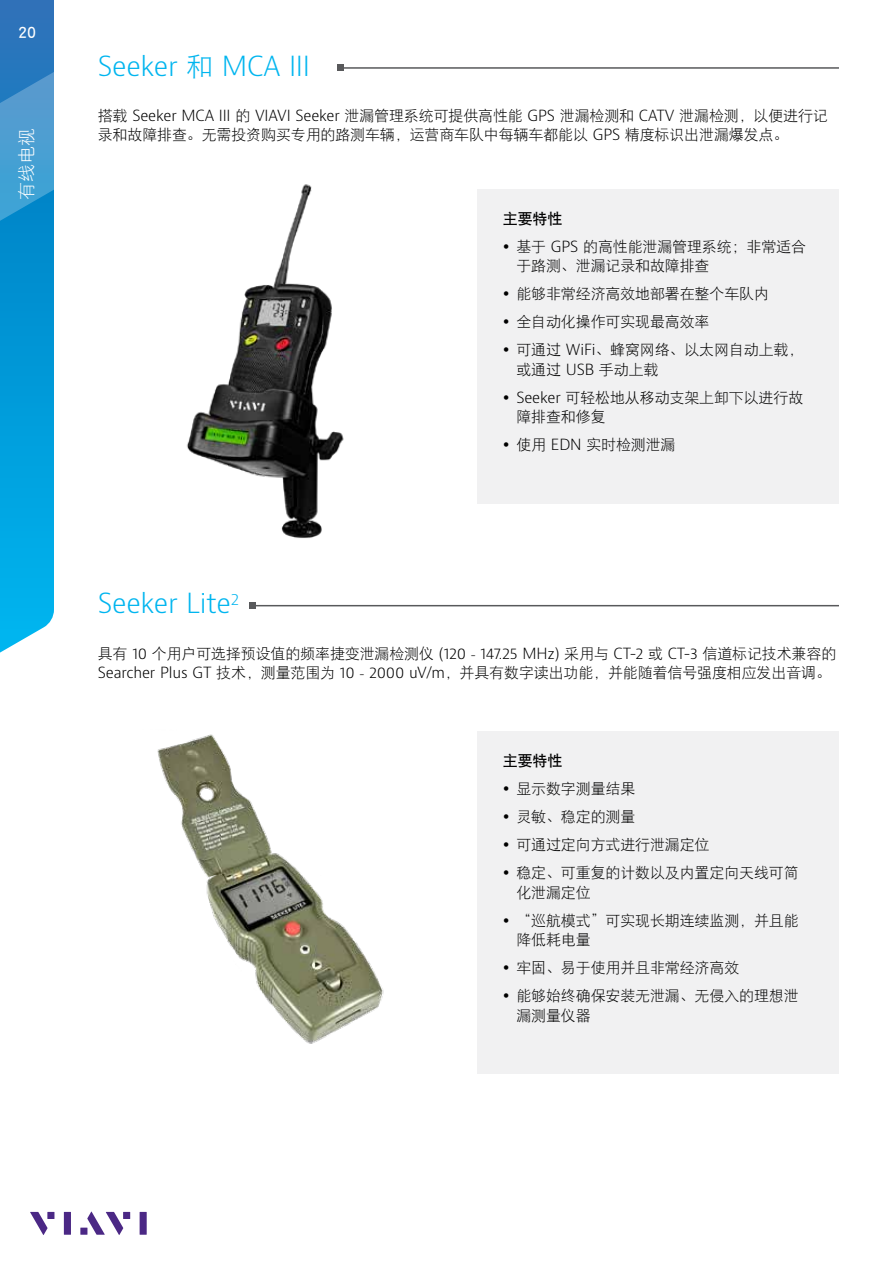
<style>
.page{position:relative;width:893px;height:1263px;background:#fff}
.page>*{position:absolute;margin:0;border:0;box-sizing:border-box;transform-origin:0 0}
.t1{font:300 27px "Bernino Sans";letter-spacing:-.01em;color:#00b5ef}
.t2{font:18px "DFP Hei W3";color:#fff}
.t3{font:18px "DFP Hei W5";color:#fff}
.t4{font:15px/28px "DFP Hei W3";letter-spacing:-.01em;color:#000}
.t5{font:15px "DFP Hei W7";letter-spacing:-.01em;color:#000}
.s1{font-family:"DFP Hei W3";font-weight:400}
.s2{font-family:"Bernino Sans";font-weight:300}
</style>
<div class="page">
<svg style="left:0;top:0;width:54px;height:653px;background:#199ad6"></svg>
<svg style="left:30px;top:1212px;width:18px;height:23px"></svg>
<div style="left:47px;top:1212px;width:7px;height:7px;background:#4b2885"></div>
<div style="left:64px;top:1212px;width:7px;height:23px;background:#4b2885"></div>
<div style="left:123px;top:1212px;width:7px;height:7px;background:#4b2885"></div>
<div style="left:140px;top:1212px;width:7px;height:23px;background:#4b2885"></div>
<svg style="left:87px;top:1211px;width:36px;height:24px"></svg>
<div style="left:80px;top:1227px;width:7px;height:8px;background:#4b2885"></div>
<div style="left:477px;top:189px;width:362px;height:315px;background:#f1f1f2"></div>
<hr style="left:341px;top:67px;width:498px;height:2px;background:#58595b">
<svg style="left:338px;top:65px;width:6px;height:6px"></svg>
<div style="left:477px;top:731px;width:362px;height:343px;background:#f1f1f2"></div>
<hr style="left:252px;top:605px;width:587px;height:1px;background:#58595b">
<svg style="left:249px;top:603px;width:6px;height:6px"></svg>
<img style="left:157px;top:734px;width:227px;height:310px">
<img style="left:186px;top:184px;width:158px;height:354px">
<p class="t3" style="left:18px;top:21px;width:19px">20</p>
<p class="t2" style="left:16px;top:200px;width:73px;rotate:-90deg">有线电视</p>
<h1 class="t1" style="left:98px;top:48px;width:214px">Seeker <span class="s1">和</span> MCA III</h1>
<p class="t4" style="left:98px;top:105px;width:732px;line-height:19.5px">搭载 <span class="s2">Seeker MCA III</span> 的 <span class="s2">VIAVI Seeker</span> 泄漏管理系统可提供高性能 <span class="s2">GPS</span> 泄漏检测和 <span class="s2">CATV</span> 泄漏检测，以便进行记录和故障排查。无需投资购买专用的路测车辆，运营商车队中每辆车都能以 <span class="s2">GPS</span> 精度标识出泄漏爆发点。</p>
<p class="t5" style="left:503px;top:210px;width:61px">主要特性</p>
<p class="t4" style="left:516px;top:236px;width:291px;line-height:19.5px">基于 <span class="s2">GPS</span> 的高性能泄漏管理系统；非常适合于路测、泄漏记录和故障排查</p>
<p class="t4" style="left:516px;top:280px;width:288px">能够非常经济高效地部署在整个车队内<br>全自动化操作可实现最高效率<br>可通过 <span class="s2">WiFi</span>、蜂窝网络、以太网自动上载，</p>
<p class="t4" style="left:516px;top:355px;width:288px">或通过 <span class="s2">USB</span> 手动上载<br><span class="s2">Seeker</span> 可轻松地从移动支架上卸下以进行故</p>
<p class="t4" style="left:516px;top:403px;width:161px">障排查和修复<br>使用 <span class="s2">EDN</span> 实时检测泄漏</p>
<h1 class="t1" style="left:98px;top:586px;width:143px">Seeker Lite<sup>2</sup></h1>
<p class="t4" style="left:98px;top:643px;width:740px;line-height:19.5px">具有 <span class="s2">10</span> 个用户可选择预设值的频率捷变泄漏检测仪 <span class="s2">(120</span> - <span class="s2">147.25 MHz)</span> 采用与 <span class="s2">CT-2</span> 或 <span class="s2">CT-3</span> 信道标记技术兼容的<br><span class="s2">Searcher Plus GT</span> 技术，测量范围为 <span class="s2">10</span> - <span class="s2">2000 uV/m</span>，并具有数字读出功能，并能随着信号强度相应发出音调。</p>
<p class="t5" style="left:503px;top:752px;width:61px">主要特性</p>
<p class="t4" style="left:516px;top:774px;width:284px">显示数字测量结果<br>灵敏、稳定的测量<br>可通过定向方式进行泄漏定位<br>稳定、可重复的计数以及内置定向天线可简</p>
<p class="t4" style="left:516px;top:878px;width:284px">化泄漏定位<br>“巡航模式”可实现长期连续监测，并且能</p>
<p class="t4" style="left:516px;top:925px;width:284px">降低耗电量<br>牢固、易于使用并且非常经济高效<br>能够始终确保安装无泄漏、无侵入的理想泄</p>
<p class="t4" style="left:516px;top:1001px;width:76px">漏测量仪器</p>
</div>
